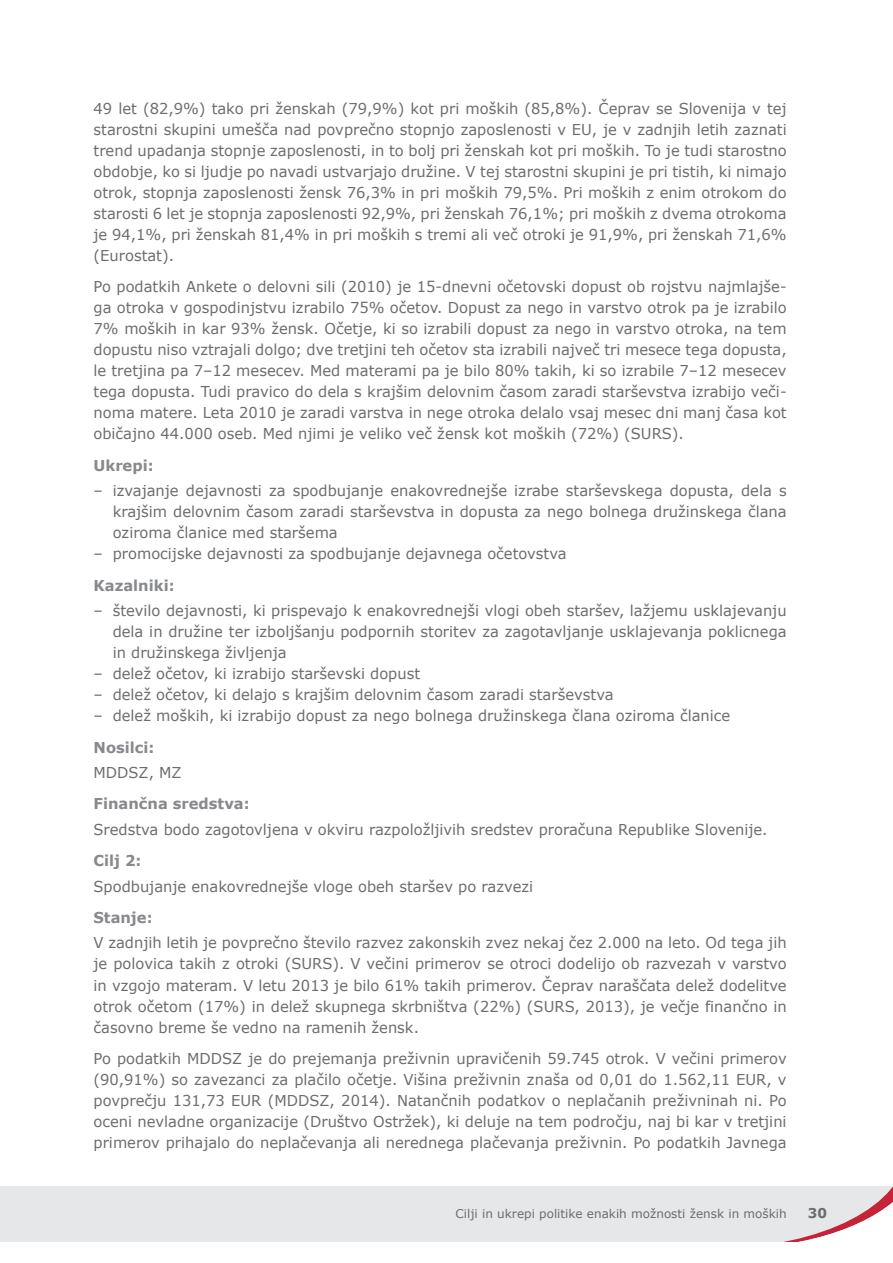
<style>
.page{position:relative;width:893px;height:1263px;background:#fff}
.page>*{position:absolute;margin:0;border:0;box-sizing:border-box;transform-origin:0 0}
.t1{font:15px/21px "Verdana";color:#6c6d70;text-align:justify}
.t2{font:700 15px "Verdana";color:#87898c}
.t3{font:700 13.5px "Verdana";color:#6c6d70}
.t4{font:12px "Verdana";color:#6c6d70}
</style>
<div class="page">
<div style="left:0;top:1186px;width:893px;height:56px;background:#e6e7e9"></div>
<svg style="left:783px;top:1186px;width:110px;height:56px"></svg>
<p class="t1" style="left:94px;top:98px;width:695px">49 let (82,9%) tako pri ženskah (79,9%) kot pri moških (85,8%). Čeprav se Slovenija v tej starostni skupini umešča nad povprečno stopnjo zaposlenosti v EU, je v zadnjih letih zaznati trend upadanja stopnje zaposlenosti, in to bolj pri ženskah kot pri moških. To je tudi starostno obdobje, ko si ljudje po navadi ustvarjajo družine. V tej starostni skupini je pri tistih, ki nimajo otrok, stopnja zaposlenosti žensk 76,3% in pri moških 79,5%. Pri moških z enim otrokom do starosti 6 let je stopnja zaposlenosti 92,9%, pri ženskah 76,1%; pri moških z dvema otrokoma je 94,1%, pri ženskah 81,4% in pri moških s tremi ali več otroki je 91,9%, pri ženskah 71,6% (Eurostat).</p>
<p class="t1" style="left:94px;top:277px;width:695px">Po podatkih Ankete o delovni sili (2010) je 15-dnevni očetovski dopust ob rojstvu najmlajše&shy;ga otroka v gospodinjstvu izrabilo 75% očetov. Dopust za nego in varstvo otrok pa je izrabilo 7% moških in kar 93% žensk. Očetje, ki so izrabili dopust za nego in varstvo otroka, na tem dopustu niso vztrajali dolgo; dve tretjini teh očetov sta izrabili največ tri mesece tega dopusta, le tretjina pa 7–12 mesecev. Med materami pa je bilo 80% takih, ki so izrabile 7–12 mesecev tega dopusta. Tudi pravico do dela s krajšim delovnim časom zaradi starševstva izrabijo veči&shy;noma matere. Leta 2010 je zaradi varstva in nege otroka delalo vsaj mesec dni manj časa kot običajno 44.000 oseb. Med njimi je veliko več žensk kot moških (72%) (SURS).</p>
<p class="t2" style="left:94px;top:455px;width:62px">Ukrepi:</p>
<p class="t1" style="left:113px;top:480px;width:675px;text-indent:-19px">– izvajanje dejavnosti za spodbujanje enakovrednejše izrabe starševskega dopusta, dela s krajšim delovnim časom zaradi starševstva in dopusta za nego bolnega družinskega člana oziroma članice med staršema</p>
<p class="t1" style="left:94px;top:543px;width:475px">– promocijske dejavnosti za spodbujanje dejavnega očetovstva</p>
<p class="t2" style="left:94px;top:575px;width:83px">Kazalniki:</p>
<p class="t1" style="left:113px;top:600px;width:675px;text-indent:-19px">– število dejavnosti, ki prispevajo k enakovrednejši vlogi obeh staršev, lažjemu usklajevanju dela in družine ter izboljšanju podpornih storitev za zagotavljanje usklajevanja poklicnega in družinskega življenja</p>
<p class="t1" style="left:94px;top:663px;width:328px">– delež očetov, ki izrabijo starševski dopust</p>
<p class="t1" style="left:94px;top:684px;width:521px">– delež očetov, ki delajo s krajšim delovnim časom zaradi starševstva</p>
<p class="t1" style="left:94px;top:705px;width:638px">– delež moških, ki izrabijo dopust za nego bolnega družinskega člana oziroma članice</p>
<p class="t2" style="left:94px;top:737px;width:62px">Nosilci:</p>
<p class="t1" style="left:94px;top:762px;width:90px">MDDSZ, MZ</p>
<p class="t2" style="left:94px;top:794px;width:158px">Finančna sredstva:</p>
<p class="t1" style="left:94px;top:819px;width:676px">Sredstva bodo zagotovljena v okviru razpoložljivih sredstev proračuna Republike Slovenije.</p>
<p class="t2" style="left:94px;top:851px;width:49px">Cilj 2:</p>
<p class="t1" style="left:94px;top:876px;width:441px">Spodbujanje enakovrednejše vloge obeh staršev po razvezi</p>
<p class="t2" style="left:94px;top:908px;width:61px">Stanje:</p>
<p class="t1" style="left:94px;top:933px;width:695px">V zadnjih letih je povprečno število razvez zakonskih zvez nekaj čez 2.000 na leto. Od tega jih je polovica takih z otroki (SURS). V večini primerov se otroci dodelijo ob razvezah v varstvo in vzgojo materam. V letu 2013 je bilo 61% takih primerov. Čeprav naraščata delež dodelitve otrok očetom (17%) in delež skupnega skrbništva (22%) (SURS, 2013), je večje finančno in časovno breme še vedno na ramenih žensk.</p>
<p class="t1" style="left:94px;top:1048px;width:695px">Po podatkih MDDSZ je do prejemanja preživnin upravičenih 59.745 otrok. V večini primerov (90,91%) so zavezanci za plačilo očetje. Višina preživnin znaša od 0,01 do 1.562,11 EUR, v povprečju 131,73 EUR (MDDSZ, 2014). Natančnih podatkov o neplačanih preživninah ni. Po oceni nevladne organizacije (Društvo Ostržek), ki deluje na tem področju, naj bi kar v tretjini primerov prihajalo do neplačevanja ali nerednega plačevanja preživnin. Po podatkih Javnega</p>
<p class="t4" style="left:456px;top:1206px;width:333px">Cilji in ukrepi politike enakih možnosti žensk in moških</p>
<p class="t3" style="left:808px;top:1205px;width:21px">30</p>
</div>
